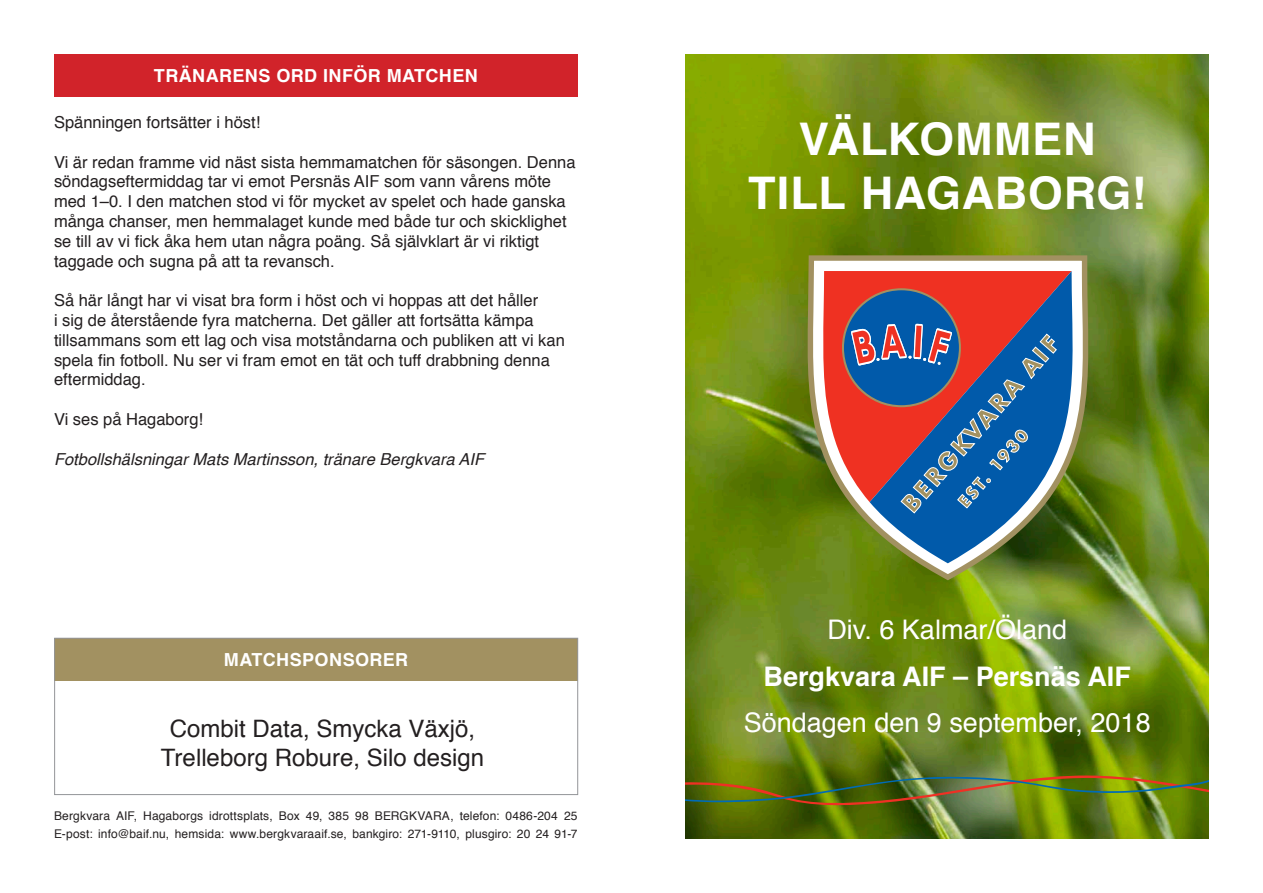
<style>
.page{position:relative;width:1263px;height:893px;background:#fff}
.page>*{position:absolute;margin:0;border:0;box-sizing:border-box;transform-origin:0 0}
.t1{font:700 45px "Helvetica";letter-spacing:.015em;color:#fff}
.t2{font:27px "Helvetica";color:#fff}
.t3{font:700 27px "Helvetica";color:#fff}
.Brödtext{font:24px "Helvetica";color:#231f20}
.t4{font:700 18px "Helvetica";letter-spacing:.025em;color:#fff}
.Brödtext-2{font:16.5px/19.8px "Helvetica";color:#231f20}
.Brödtext-3{font:italic 16.5px "Helvetica";color:#231f20}
.t5{font:12px "Helvetica";letter-spacing:.01em;color:#231f20}
</style>
<div class="page">
<img style="left:685px;top:54px;width:524px;height:785px">
<div style="left:54px;top:54px;width:523px;height:43px;background:#d1232a"></div>
<img style="left:685px;top:775px;width:524px;height:41px">
<svg style="left:808px;top:255px;width:280px;height:325px"></svg>
<svg style="left:822px;top:271px;width:48px;height:231px;fill:#ef3122"></svg>
<svg style="left:870px;top:271px;width:203px;height:292px;background:#686a6b"></svg>
<svg style="left:842px;top:288px;width:215px;height:226px;background:#685b7e"></svg>
<div style="left:54px;top:638px;width:524px;height:43px;background:#a29161"></div>
<div style="left:54px;top:638px;width:524px;height:157px;border:1px solid #939598"></div>
<p class="t4" style="left:154px;top:61px;width:325px">TRÄNARENS ORD INFÖR MATCHEN</p>
<p class="Brödtext-2" style="left:54px;top:113px;width:208px">Spänningen fortsätter i höst!</p>
<p class="Brödtext-2" style="left:54px;top:152px;width:523px">Vi är redan framme vid näst sista hemmamatchen för säsongen. Denna söndagseftermiddag tar vi emot Persnäs AIF som vann vårens möte med 1–0. I den matchen stod vi för mycket av spelet och hade ganska många chanser, men hemmalaget kunde med både tur och skicklighet se till av vi fick åka hem utan några poäng. Så självklart är vi riktigt taggade och sugna på att ta revansch.</p>
<p class="Brödtext-2" style="left:54px;top:291px;width:512px">Så här långt har vi visat bra form i höst och vi hoppas att det håller<br>i sig de återstående fyra matcherna. Det gäller att fortsätta kämpa tillsammans som ett lag och visa motståndarna och publiken att vi kan spela fin fotboll. Nu ser vi fram emot en tät och tuff drabbning denna eftermiddag.</p>
<p class="Brödtext-2" style="left:54px;top:410px;width:151px">Vi ses på Hagaborg!</p>
<p class="Brödtext-3" style="left:54px;top:446px;width:432px">Fotbollshälsningar Mats Martinsson, tränare Bergkvara AIF</p>
<p class="t4" style="left:224px;top:646px;width:186px">MATCHSPONSORER</p>
<p class="Brödtext" style="left:170px;top:710px;width:307px">Combit Data, Smycka Växjö,</p>
<p class="Brödtext" style="left:161px;top:739px;width:325px">Trelleborg Robure, Silo design</p>
<p class="t5" style="left:54px;top:806px;width:525px">Bergkvara AIF, Hagaborgs idrottsplats, Box 49, 385 98 BERGKVARA, telefon: 0486-204 25</p>
<p class="t5" style="left:54px;top:824px;width:525px">E-post: info@baif.nu, hemsida: www.bergkvaraaif.se, bankgiro: 271-9110, plusgiro: 20 24 91-7</p>
<p class="t1" style="left:799px;top:102px;width:298px">VÄLKOMMEN</p>
<p class="t1" style="left:748px;top:156px;width:399px">TILL HAGABORG!</p>
<p class="t2" style="left:827px;top:609px;width:241px">Div. 6 Kalmar/Öland</p>
<p class="t3" style="left:764px;top:655px;width:369px">Bergkvara AIF – Persnäs AIF</p>
<p class="t2" style="left:744px;top:702px;width:408px">Söndagen den 9 september, 2018</p>
</div>
